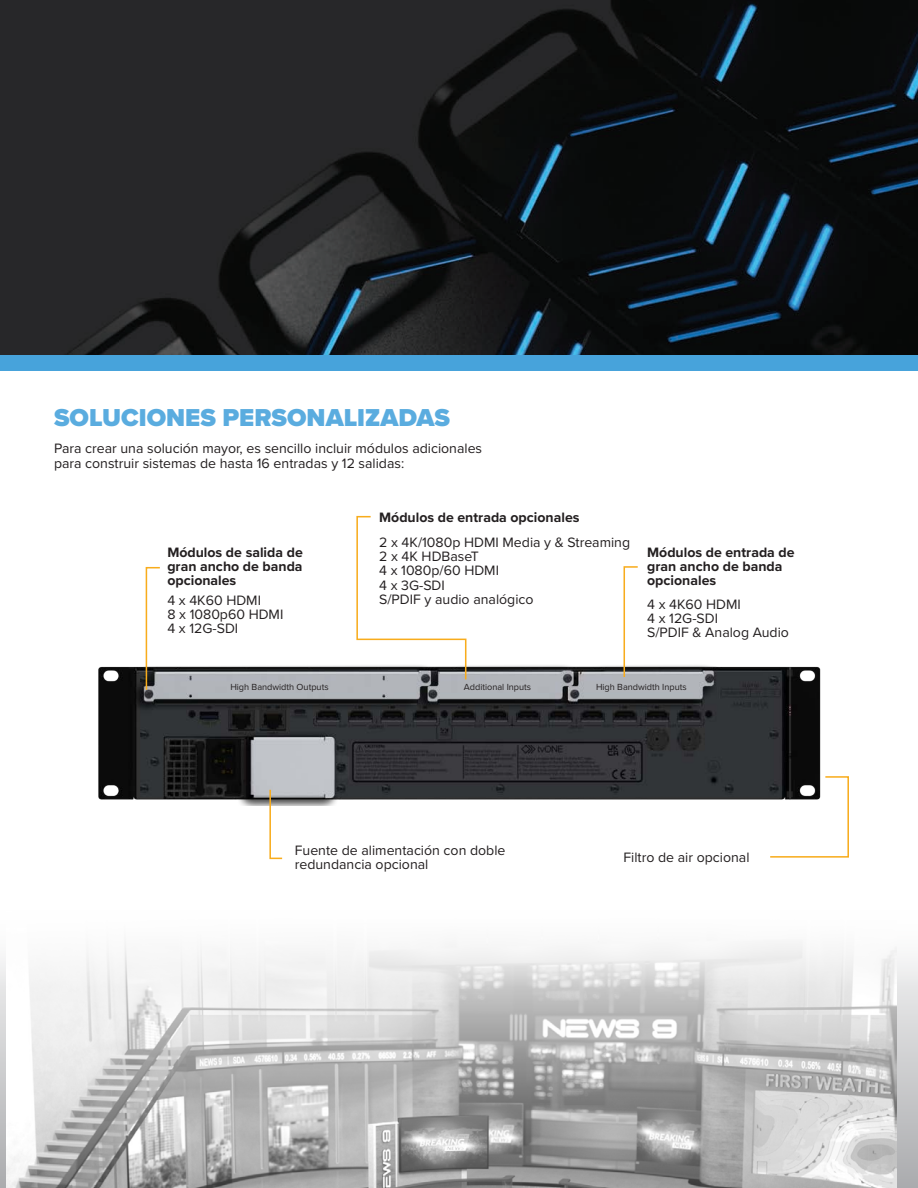
<style>
.page{position:relative;width:918px;height:1188px;background:#fff}
.page>*{position:absolute;margin:0;border:0;box-sizing:border-box;transform-origin:0 0}
.Headline{font:900 25.35px "Proxima Nova";color:#5aacdf}
.Body_Copy_Black{font:14.1px/14.1px "Proxima Nova";color:#231f20}
.Body_Copy_Black-2{font:700 14.1px "Proxima Nova";color:#231f20}
.Body_Copy_Black-3{font:9.15px "Proxima Nova";color:#231f20}
</style>
<div class="page">
<img style="left:0;top:0;width:918px;height:356px">
<svg style="left:0;top:942px;width:918px;height:246px"></svg>
<img style="left:98px;top:665px;width:723px;height:141px">
<svg style="left:356px;top:515px;width:111px;height:166px"></svg>
<svg style="left:269px;top:788px;width:15px;height:72px"></svg>
<svg style="left:769px;top:775px;width:80px;height:83px"></svg>
<svg style="left:623px;top:566px;width:16px;height:113px"></svg>
<svg style="left:145px;top:566px;width:16px;height:125px"></svg>
<div style="left:0;top:356px;width:918px;height:15px;background:#47a3db"></div>
<p class="Headline" style="left:54px;top:399px;width:398px">SOLUCIONES PERSONALIZADAS</p>
<p class="Body_Copy_Black" style="left:54px;top:441px;width:430px">Para crear una solución mayor, es sencillo incluir módulos adicionales</p>
<p class="Body_Copy_Black" style="left:54px;top:455px;width:352px">para construir sistemas de hasta 16 entradas y 12 salidas:</p>
<p class="Body_Copy_Black-2" style="left:167px;top:542px;width:137px">Módulos de salida de</p>
<p class="Body_Copy_Black-2" style="left:167px;top:556px;width:137px">gran ancho de banda</p>
<p class="Body_Copy_Black-2" style="left:167px;top:570px;width:71px">opcionales</p>
<p class="Body_Copy_Black" style="left:167px;top:593px;width:95px">4 x 4K60 HDMI</p>
<p class="Body_Copy_Black" style="left:167px;top:607px;width:118px">8 x 1080p60 HDMI</p>
<p class="Body_Copy_Black" style="left:167px;top:621px;width:72px">4 x 12G-SDI</p>
<p class="Body_Copy_Black-2" style="left:379px;top:507px;width:202px">Módulos de entrada opcionales</p>
<p class="Body_Copy_Black" style="left:379px;top:535px;width:252px">2 x 4K/1080p HDMI Media y &amp; Streaming<br>2 x 4K HDBaseT</p>
<p class="Body_Copy_Black" style="left:379px;top:563px;width:121px">4 x 1080p/60 HDMI</p>
<p class="Body_Copy_Black" style="left:379px;top:577px;width:67px">4 x 3G-SDI</p>
<p class="Body_Copy_Black" style="left:379px;top:591px;width:156px">S/PDIF y audio analógico</p>
<p class="Body_Copy_Black" style="left:647px;top:596px;width:95px">4 x 4K60 HDMI</p>
<p class="Body_Copy_Black" style="left:647px;top:611px;width:72px">4 x 12G-SDI</p>
<p class="Body_Copy_Black" style="left:647px;top:625px;width:143px">S/PDIF &amp; Analog Audio</p>
<p class="Body_Copy_Black-2" style="left:647px;top:542px;width:149px">Módulos de entrada de</p>
<p class="Body_Copy_Black-2" style="left:647px;top:556px;width:137px">gran ancho de banda</p>
<p class="Body_Copy_Black-2" style="left:647px;top:570px;width:71px">opcionales</p>
<p class="Body_Copy_Black-3" style="left:230px;top:680px;width:100px">High Bandwidth Outputs</p>
<p class="Body_Copy_Black-3" style="left:464px;top:680px;width:69px">Additional Inputs</p>
<p class="Body_Copy_Black-3" style="left:596px;top:680px;width:92px">High Bandwidth Inputs</p>
<p class="Body_Copy_Black" style="left:295px;top:843px;width:212px">Fuente de alimentación con doble redundancia opcional</p>
<p class="Body_Copy_Black" style="left:624px;top:850px;width:128px">Filtro de air opcional</p>
</div>
